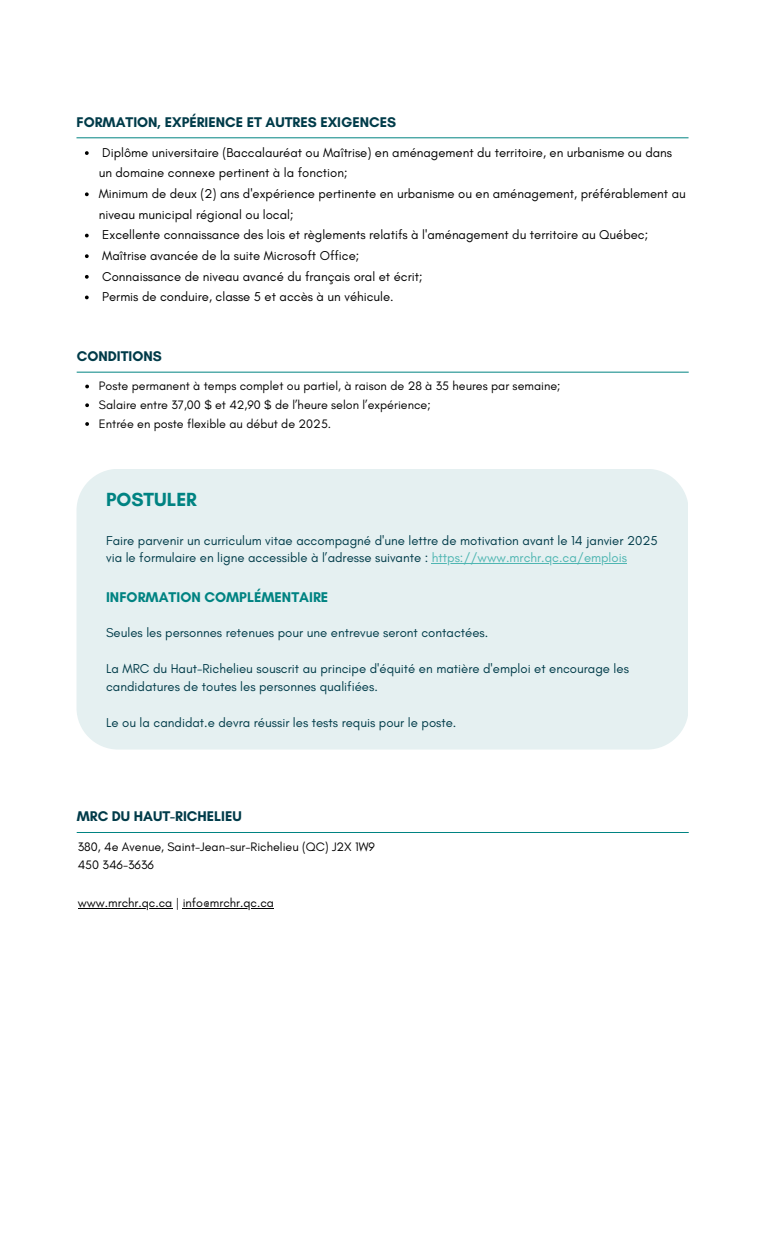
<style>
.page{position:relative;width:765px;height:1260px;background:#fff}
.page>*{position:absolute;margin:0;border:0;box-sizing:border-box;transform-origin:0 0}
.t1{font:700 19.38px "Glacial Indifference";color:#008382}
.t2{font:700 14.38px "Glacial Indifference";color:#003b49}
.t3{font:700 14.38px "Glacial Indifference";color:#008382}
.t4{font:13.12px/20.6px "Glacial Indifference";color:#000}
.t5{font:13.12px/17.8px "Glacial Indifference";color:#003b49}
.t6{font:12.5px "Glacial Indifference";color:#000}
.s1{color:#4fb6b2}
</style>
<div class="page">
<div style="left:76px;top:469px;width:612px;height:281px;background:#e5f0f1;border-radius:42px"></div>
<svg style="left:85px;top:151px;width:4px;height:4px"></svg>
<svg style="left:85px;top:192px;width:4px;height:4px"></svg>
<svg style="left:85px;top:234px;width:4px;height:3px"></svg>
<svg style="left:85px;top:254px;width:4px;height:4px"></svg>
<svg style="left:85px;top:275px;width:4px;height:4px"></svg>
<svg style="left:85px;top:296px;width:4px;height:3px"></svg>
<hr style="left:76px;top:137px;width:613px;height:1px;background:#008382">
<hr style="left:77px;top:372px;width:612px;height:1px;background:#008382">
<svg style="left:85px;top:385px;width:4px;height:3px"></svg>
<svg style="left:85px;top:403px;width:4px;height:4px"></svg>
<svg style="left:85px;top:422px;width:4px;height:4px"></svg>
<hr style="left:432px;top:563px;width:195px;height:1px;background:#4fb6b2">
<hr style="left:77px;top:832px;width:612px;height:1px;background:#008382">
<hr style="left:78px;top:908px;width:94px;height:1px;background:#000">
<hr style="left:183px;top:908px;width:91px;height:1px;background:#000">
<p class="t2" style="left:77px;top:113px;width:321px">FORMATION, EXPÉRIENCE ET AUTRES EXIGENCES</p>
<h2 class="t4" style="left:99px;top:142px;width:575px">Diplôme universitaire (Baccalauréat ou Maîtrise) en aménagement du territoire, en urbanisme ou dans un domaine connexe pertinent à la fonction;</h2>
<p class="t4" style="left:99px;top:183px;width:589px">Minimum de deux (2) ans d'expérience pertinente en urbanisme ou en aménagement, préférablement au niveau municipal régional ou local;</p>
<p class="t4" style="left:102px;top:224px;width:548px">Excellente connaissance des lois et règlements relatifs à l'aménagement du territoire au Québec;</p>
<p class="t4" style="left:102px;top:245px;width:259px">Maîtrise avancée de la suite Microsoft Office;</p>
<p class="t4" style="left:102px;top:266px;width:322px">Connaissance de niveau avancé du français oral et écrit;</p>
<p class="t4" style="left:102px;top:286px;width:293px">Permis de conduire, classe 5 et accès à un véhicule.</p>
<h2 class="t2" style="left:77px;top:347px;width:87px">CONDITIONS</h2>
<p class="t6" style="left:99px;top:378px;width:463px">Poste permanent à temps complet ou partiel, à raison de 28 à 35 heures par semaine;</p>
<p class="t6" style="left:99px;top:397px;width:333px">Salaire entre 37,00 $ et 42,90 $ de l’heure selon l’expérience;</p>
<p class="t6" style="left:99px;top:416px;width:234px">Entrée en poste flexible au début de 2025.</p>
<h1 class="t1" style="left:106px;top:488px;width:92px">POSTULER</h1>
<h3 class="t5" style="left:106px;top:531px;width:553px">Faire parvenir un curriculum vitae accompagné d'une lettre de motivation avant le 14 janvier 2025 via le formulaire en ligne accessible à l’adresse suivante : <span class="s1">https://www.mrchr.qc.ca/emplois</span></h3>
<h2 class="t3" style="left:106px;top:588px;width:224px">INFORMATION COMPLÉMENTAIRE</h2>
<h2 class="t5" style="left:106px;top:624px;width:384px">Seules les personnes retenues pour une entrevue seront contactées.</h2>
<h3 class="t5" style="left:106px;top:660px;width:524px">La MRC du Haut-Richelieu souscrit au principe d'équité en matière d'emploi et encourage les candidatures de toutes les personnes qualifiées.</h3>
<h3 class="t5" style="left:106px;top:713px;width:352px">Le ou la candidat.e devra réussir les tests requis pour le poste.</h3>
<h3 class="t2" style="left:77px;top:808px;width:167px">MRC DU HAUT-RICHELIEU</h3>
<h2 class="t6" style="left:78px;top:839px;width:299px">380, 4e Avenue, Saint-Jean-sur-Richelieu (QC) J2X 1W9</h2>
<p class="t6" style="left:78px;top:857px;width:78px">450 346-3636</p>
<p class="t6" style="left:78px;top:895px;width:198px">www.mrchr.qc.ca | info@mrchr.qc.ca</p>
</div>
